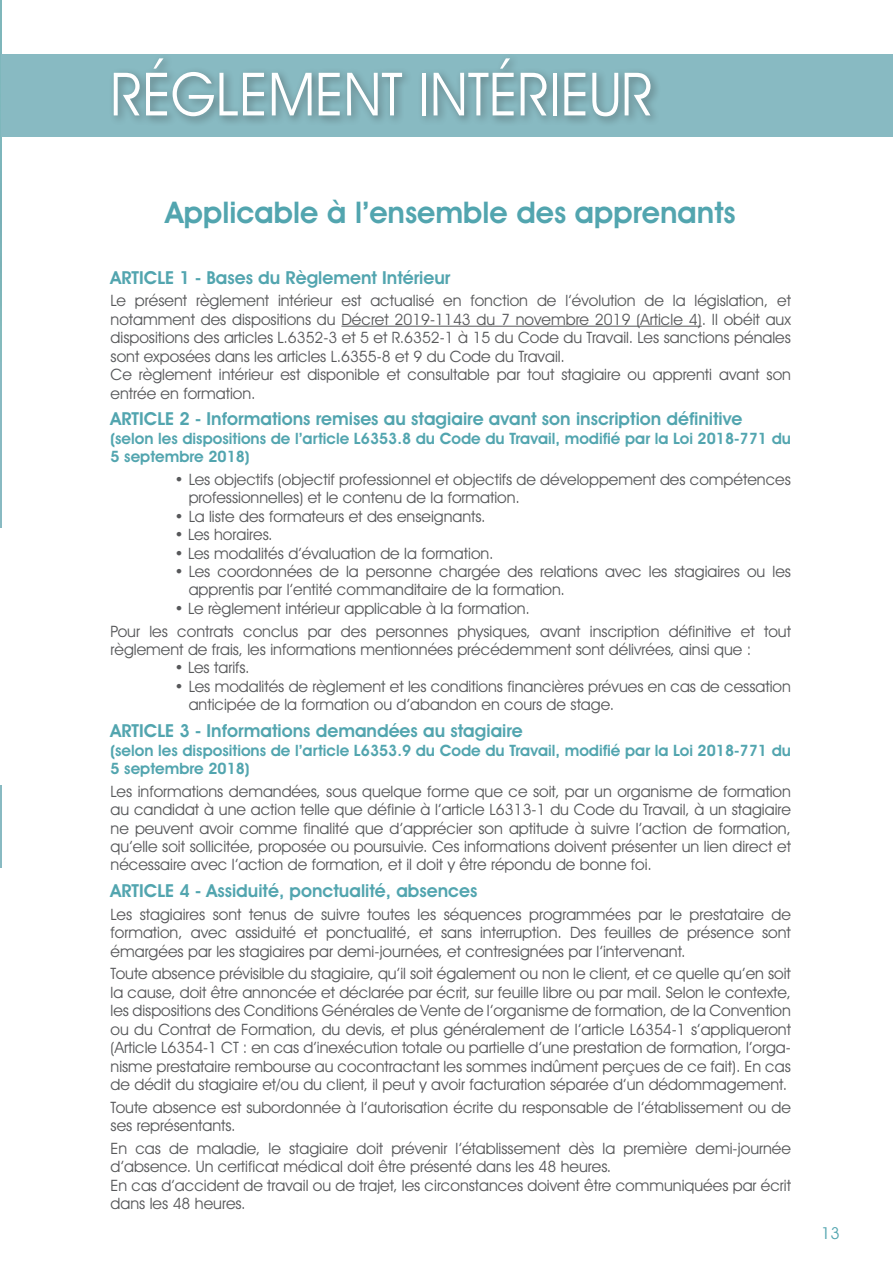
<style>
.page{position:relative;width:893px;height:1263px;background:#fff}
.page>*{position:absolute;margin:0;border:0;box-sizing:border-box;transform-origin:0 0}
.t1{font:60px "Avant Garde IT Cby BT";color:#fff;scale:.95 1}
.t2{font:600 30px "Avant Garde IT Cby BT";color:#52a5af}
.t3{font:600 18px "Avant Garde IT Cby BT";color:#52a5af}
.t4{font:16.5px "Avant Garde IT Cby BT";color:#52a5af}
.t5{font:15.75px/18.5px "Avant Garde IT Cby BT";color:#57585a}
.t6{font:600 15.75px/18.5px "Avant Garde IT Cby BT";color:#52a5af}
</style>
<div class="page">
<hr style="left:0;top:0;width:1px;height:362px;background:#52a5af">
<div style="left:1px;top:54px;width:892px;height:83px;background:#88bac2"></div>
<div style="left:109px;top:53px;width:553px;height:74px;background:#221f1f;opacity:.4"></div>
<hr style="left:341px;top:326px;width:361px;height:1px;background:#57585a">
<hr style="left:0;top:362px;width:1px;height:166px;background:#88bac2">
<hr style="left:0;top:785px;width:1px;height:83px;background:#88bac2">
<h1 class="t1" style="left:111px;top:69px;width:573px">RÉGLEMENT INTÉRIEUR</h1>
<h2 class="t2" style="left:166px;top:199px;width:572px">Applicable à l’ensemble des apprenants</h2>
<p class="t3" style="left:111px;top:270px;width:341px">ARTICLE 1 - Bases du Règlement Intérieur</p>
<p class="t5" style="left:111px;top:293px;width:682px">Le présent règlement intérieur est actualisé en fonction de l’évolution de la législation, et notamment des dispositions du Décret 2019-1143 du 7 novembre 2019 (Article 4). Il obéit aux dispositions des articles L.6352-3 et 5 et R.6352-1 à 15 du Code du Travail. Les sanctions pénales sont exposées dans les articles L.6355-8 et 9 du Code du Travail.<br>Ce règlement intérieur est disponible et consultable par tout stagiaire ou apprenti avant son entrée en formation.</p>
<p class="t3" style="left:111px;top:411px;width:633px">ARTICLE 2 - Informations remises au stagiaire avant son inscription définitive</p>
<p class="t6" style="left:111px;top:430px;width:682px">(selon les dispositions de l’article L6353.8 du Code du Travail, modifié par la Loi 2018-771 du<br>5 septembre 2018)</p>
<p class="t5" style="left:189px;top:471px;width:604px;text-indent:-14px">• Les objectifs (objectif professionnel et objectifs de développement des compétences professionnelles) et le contenu de la formation.</p>
<p class="t5" style="left:174px;top:508px;width:313px">• La liste des formateurs et des enseignants.</p>
<p class="t5" style="left:174px;top:527px;width:100px">• Les horaires.</p>
<p class="t5" style="left:174px;top:545px;width:321px">• Les modalités d’évaluation de la formation.</p>
<p class="t5" style="left:189px;top:563px;width:604px;text-indent:-14px">• Les coordonnées de la personne chargée des relations avec les stagiaires ou les apprentis par l’entité commanditaire de la formation.</p>
<p class="t5" style="left:111px;top:598px;width:682px;line-height:22.6px;text-indent:64px">• Le règlement intérieur applicable à la formation.<br>Pour les contrats conclus par des personnes physiques, avant inscription définitive et tout</p>
<p class="t5" style="left:111px;top:641px;width:642px">règlement de frais, les informations mentionnées précédemment sont délivrées, ainsi que :</p>
<p class="t5" style="left:174px;top:660px;width:77px">• Les tarifs.</p>
<p class="t5" style="left:189px;top:678px;width:604px;text-indent:-14px">• Les modalités de règlement et les conditions financières prévues en cas de cessation anticipée de la formation ou d’abandon en cours de stage.</p>
<p class="t3" style="left:111px;top:723px;width:414px">ARTICLE 3 - Informations demandées au stagiaire</p>
<p class="t6" style="left:111px;top:742px;width:682px">(selon les dispositions de l’article L6353.9 du Code du Travail, modifié par la Loi 2018-771 du<br>5 septembre 2018)</p>
<p class="t5" style="left:111px;top:783px;width:682px;text-align:justify">Les informations demandées, sous quelque forme que ce soit, par un organisme de formation au candidat à une action telle que définie à l’article L6313-1 du Code du Travail, à un stagiaire ne peuvent avoir comme finalité que d’apprécier son aptitude à suivre l’action de formation, qu’elle soit sollicitée, proposée ou poursuivie. Ces informations doivent présenter un lien direct et nécessaire avec l’action de formation, et il doit y être répondu de bonne foi.</p>
<p class="t3" style="left:111px;top:883px;width:368px">ARTICLE 4 - Assiduité, ponctualité, absences</p>
<p class="t5" style="left:111px;top:906px;width:682px;text-align:justify">Les stagiaires sont tenus de suivre toutes les séquences programmées par le prestataire de formation, avec assiduité et ponctualité, et sans interruption. Des feuilles de présence sont émargées par les stagiaires par demi-journées, et contresignées par l’intervenant.</p>
<p class="t5" style="left:111px;top:966px;width:682px;text-align:justify">Toute absence prévisible du stagiaire, qu’il soit également ou non le client, et ce quelle qu’en soit la cause, doit être annoncée et déclarée par écrit, sur feuille libre ou par mail. Selon le contexte, les dispositions des Conditions Générales de Vente de l’organisme de formation, de la Convention ou du Contrat de Formation, du devis, et plus généralement de l’article L6354-1 s’appliqueront (Article L6354-1 CT : en cas d’inexécution totale ou partielle d’une prestation de formation, l’orga&shy;nisme prestataire rembourse au cocontractant les sommes indûment perçues de ce fait). En cas de dédit du stagiaire et/ou du client, il peut y avoir facturation séparée d’un dédommagement.</p>
<p class="t5" style="left:111px;top:1099px;width:682px">Toute absence est subordonnée à l’autorisation écrite du responsable de l’établissement ou de ses représentants.</p>
<p class="t5" style="left:111px;top:1140px;width:682px">En cas de maladie, le stagiaire doit prévenir l’établissement dès la première demi-journée d’absence. Un certificat médical doit être présenté dans les 48 heures.<br>En cas d’accident de travail ou de trajet, les circonstances doivent être communiquées par écrit dans les 48 heures.</p>
<p class="t4" style="left:821px;top:1226px;width:20px">13</p>
</div>
